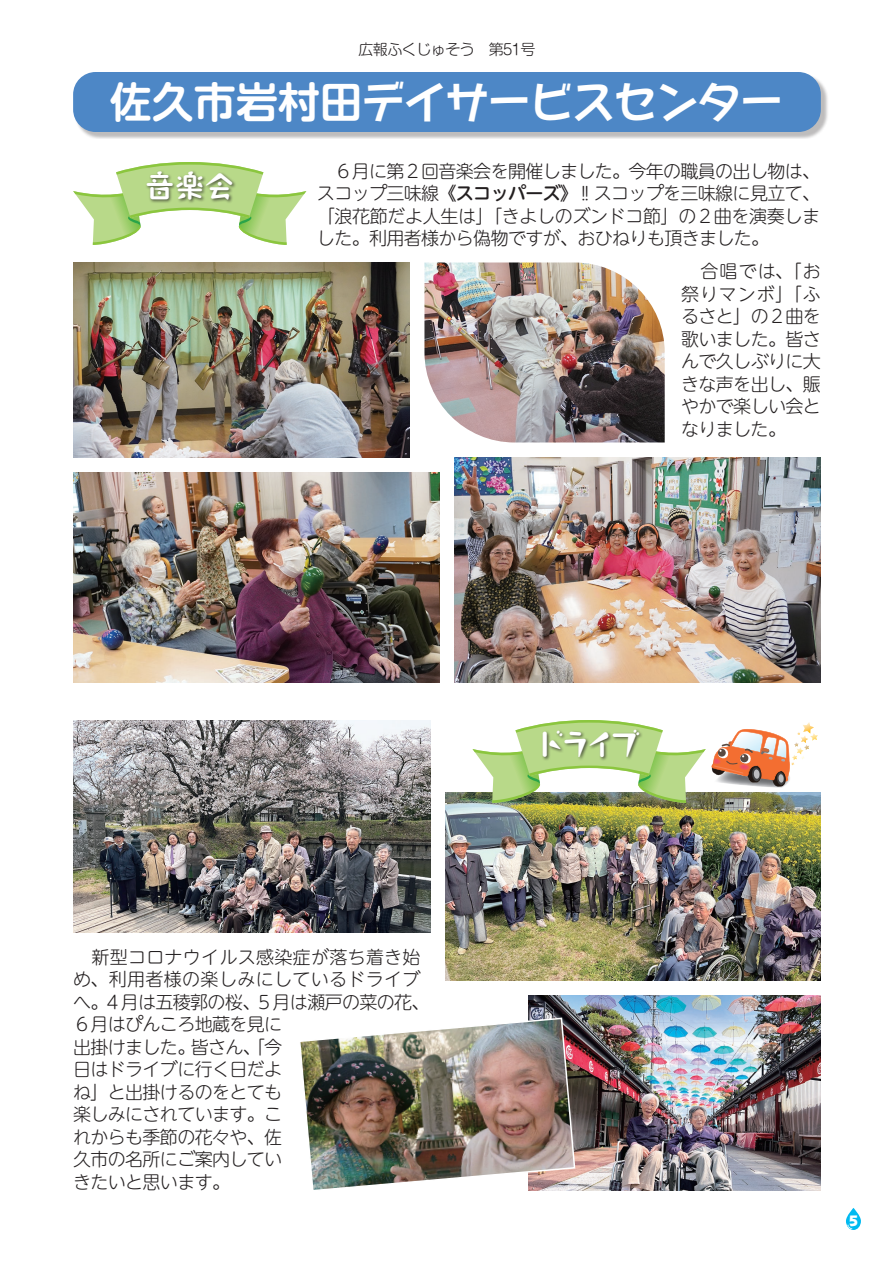
<style>
.page{position:relative;width:894px;height:1263px;background:#fff}
.page>*{position:absolute;margin:0;border:0;box-sizing:border-box;transform-origin:0 0}
.t1{font:700 42px "Happy N Std De";color:#fff}
.t2{font:700 30px "Takarhythm Min De";letter-spacing:-.09em;color:#fff}
.t3{font:300 18px/22.5px "UD Shin M Go Pr 6";letter-spacing:-.035em;color:#231f20;text-align:justify}
.t4{font:300 15px "Shin M Go Pr 6";letter-spacing:-.035em;color:#231f20}
.t5{font:800 13.5px "Harucraft Std";color:#fff}
.s1{font-family:"UD Shin M Go Pr 6 De"}
.s2{font-weight:500}
</style>
<div class="page">
<svg style="left:73px;top:162px;width:233px;height:83px"></svg>
<div style="left:74px;top:73px;width:754px;height:66px;background:#231f20;opacity:.3"></div>
<div style="left:73px;top:72px;width:747px;height:60px;background:#4d87c6;border-radius:22px"></div>
<div style="left:145px;top:170px;width:91px;height:34px;background:#231f20;opacity:.7"></div>
<img style="left:73px;top:262px;width:336px;height:196px">
<img style="left:73px;top:472px;width:366px;height:210px">
<img style="left:454px;top:458px;width:366px;height:225px">
<img style="left:73px;top:720px;width:357px;height:213px">
<img style="left:424px;top:262px;width:240px;height:180px">
<img style="left:445px;top:792px;width:375px;height:189px">
<img style="left:528px;top:996px;width:292px;height:195px">
<img style="left:300px;top:1017px;width:276px;height:174px">
<svg style="left:472px;top:720px;width:233px;height:83px"></svg>
<div style="left:541px;top:729px;width:102px;height:33px;background:#231f20;opacity:.7"></div>
<img style="left:756px;top:786px;width:28px;height:2px">
<svg style="left:711px;top:722px;width:106px;height:64px"></svg>
<svg style="left:846px;top:1208px;width:14px;height:22px"></svg>
<p class="t4" style="left:358px;top:37px;width:178px">広報ふくじゅそう　第51号</p>
<h1 class="t1" style="left:110px;top:70px;width:674px"><span class="s1">佐久市岩村田</span>デイサービスセンター</h1>
<h2 class="t2" style="left:145px;top:169px;width:91px">音楽会</h2>
<p class="t3" style="left:317px;top:159px;width:504px">　６月に第２回音楽会を開催しました。今年の職員の出し物は、スコップ三味線<span class="s2">《スコッパーズ》</span>‼スコップを三味線に見立て、「浪花節だよ人生は」「きよしのズンドコ節」の２曲を演奏しました。利用者様から偽物ですが、おひねりも頂きました。</p>
<p class="t3" style="left:680px;top:259px;width:141px">　合唱では、「お祭りマンボ」「ふるさと」の２曲を歌いました。皆さんで久しぶりに大きな声を出し、賑やかで楽しい会となりました。</p>
<p class="t3" style="left:73px;top:945px;width:358px;text-align:left">　新型コロナウイルス感染症が落ち着き始め、利用者様の楽しみにしているドライブへ。４月は五稜郭の桜、５月は瀬戸の菜の花、<br>６月はぴんころ地蔵を見に<br>出掛けました。皆さん、「今<br>日はドライブに行く日だよ<br>ね」と出掛けるのをとても<br>楽しみにされています。こ<br>れからも季節の花々や、佐<br>久市の名所にご案内してい<br>きたいと思います。</p>
<h2 class="t2" style="left:533px;top:727px;width:107px">ドライブ</h2>
<p class="t5" style="left:848px;top:1210px;width:11px">5</p>
</div>
